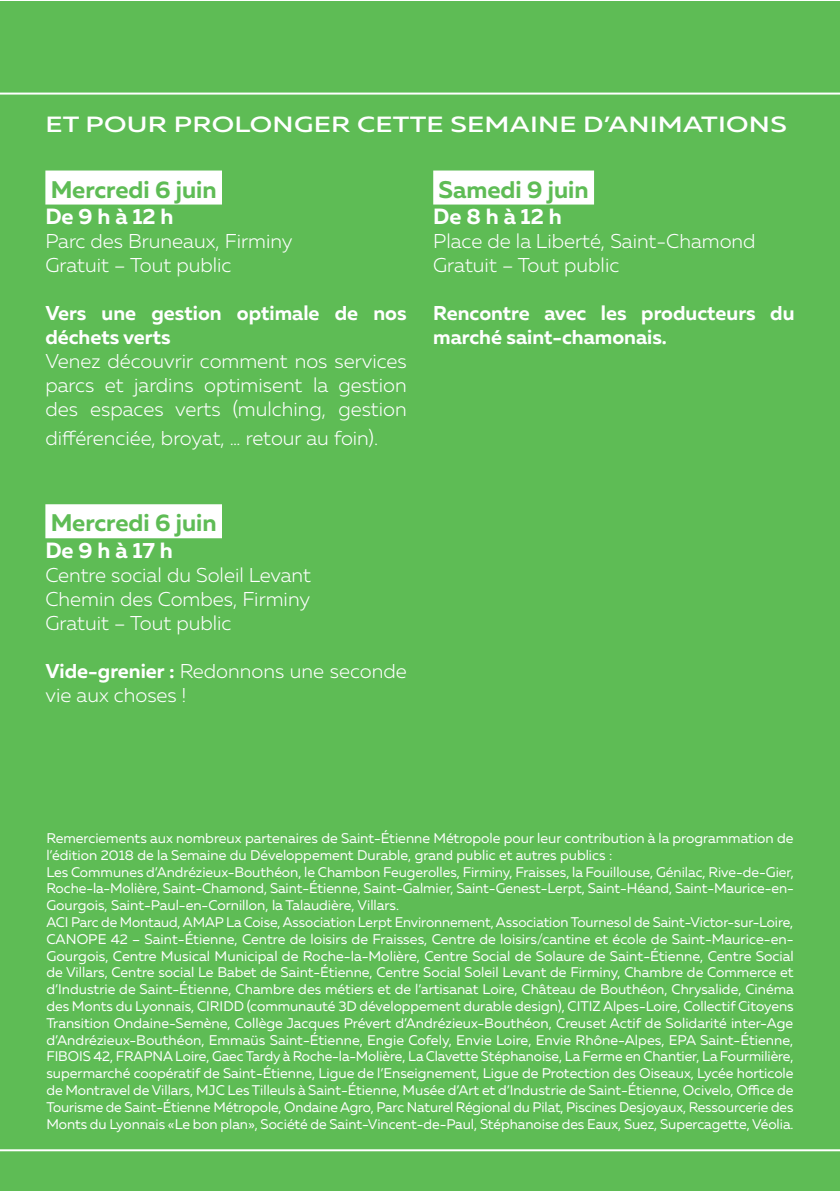
<style>
.page{position:relative;width:840px;height:1191px;background:#fff}
.page>*{position:absolute;margin:0;border:0;box-sizing:border-box;transform-origin:0 0}
.t1{font:700 24px "Muller";color:#5ebc55}
.t2{font:500 22px "Muller";letter-spacing:.01em;color:#fff;scale:1.25 1}
.t3{font:700 22px "Muller";letter-spacing:-.005em;color:#fff}
.t4{font:300 20px/24px "Muller";color:#fff}
.t5{font:700 20px/24px "Muller";color:#fff}
.t6{font:14px/16.8px "Muller";color:#fff}
.s1{font-weight:700}
</style>
<div class="page">
<div style="left:0;top:1px;width:839px;height:1190px;background:#5ebc55"></div>
<div style="left:45px;top:170px;width:177px;height:34px;background:#fff"></div>
<div style="left:45px;top:504px;width:177px;height:34px;background:#fff"></div>
<div style="left:433px;top:170px;width:160px;height:34px;background:#fff"></div>
<hr style="left:0;top:93px;width:839px;height:2px;background:#fff">
<hr style="left:0;top:1149px;width:839px;height:2px;background:#fff">
<h2 class="t2" style="left:45px;top:111px;width:594px">ET POUR PROLONGER CETTE SEMAINE D’ANIMATIONS</h2>
<h1 class="t1" style="left:51px;top:174px;width:167px">Mercredi 6 juin</h1>
<h2 class="t3" style="left:45px;top:202px;width:129px">De 9 h à 12 h</h2>
<h3 class="t4" style="left:45px;top:229px;width:248px">Parc des Bruneaux, Firminy<br>Gratuit – Tout public</h3>
<h3 class="t5" style="left:45px;top:301px;width:362px">Vers une gestion optimale de nos déchets verts</h3>
<h3 class="t4" style="left:45px;top:349px;width:362px;text-align:justify">Venez découvrir comment nos services parcs et jardins optimisent la gestion des espaces verts (mulching, gestion</h3>
<h3 class="t4" style="left:45px;top:426px;width:334px">différenciée, broyat, … retour au foin).</h3>
<h1 class="t1" style="left:51px;top:508px;width:167px">Mercredi 6 juin</h1>
<h2 class="t3" style="left:45px;top:536px;width:129px">De 9 h à 17 h</h2>
<h3 class="t4" style="left:45px;top:562px;width:267px;text-align:justify">Centre social du Soleil Levant Chemin des Combes, Firminy Gratuit – Tout public</h3>
<h3 class="t4" style="left:45px;top:658px;width:362px"><span class="s1">Vide-grenier :</span> Redonnons une seconde vie aux choses !</h3>
<h1 class="t1" style="left:438px;top:174px;width:151px">Samedi 9 juin</h1>
<h2 class="t3" style="left:433px;top:202px;width:130px">De 8 h à 12 h</h2>
<h3 class="t4" style="left:433px;top:229px;width:324px">Place de la Liberté, Saint-Chamond<br>Gratuit – Tout public</h3>
<h3 class="t5" style="left:433px;top:301px;width:362px">Rencontre avec les producteurs du marché saint-chamonais.</h3>
<p class="t6" style="left:46px;top:829px;width:748px">Remerciements aux nombreux partenaires de Saint-Étienne Métropole pour leur contribution à la programmation de l’édition 2018 de la Semaine du Développement Durable, grand public et autres publics :<br>Les Communes d’Andrézieux-Bouthéon, le Chambon Feugerolles, Firminy, Fraisses, la Fouillouse, Génilac, Rive-de-Gier, Roche-la-Molière, Saint-Chamond, Saint-Étienne, Saint-Galmier, Saint-Genest-Lerpt, Saint-Héand, Saint-Maurice-en-Gourgois, Saint-Paul-en-Cornillon, la Talaudière, Villars.<br>ACI Parc de Montaud, AMAP La Coise, Association Lerpt Environnement, Association Tournesol de Saint-Victor-sur-Loire, CANOPE 42 – Saint-Étienne, Centre de loisirs de Fraisses, Centre de loisirs/cantine et école de Saint-Maurice-en-Gourgois, Centre Musical Municipal de Roche-la-Molière, Centre Social de Solaure de Saint-Étienne, Centre Social de Villars, Centre social Le Babet de Saint-Étienne, Centre Social Soleil Levant de Firminy, Chambre de Commerce et d’Industrie de Saint-Étienne, Chambre des métiers et de l’artisanat Loire, Château de Bouthéon, Chrysalide, Cinéma des Monts du Lyonnais, CIRIDD (communauté 3D développement durable design), CITIZ Alpes-Loire, Collectif Citoyens Transition Ondaine-Semène, Collège Jacques Prévert d’Andrézieux-Bouthéon, Creuset Actif de Solidarité inter-Age d’Andrézieux-Bouthéon, Emmaüs Saint-Étienne, Engie Cofely, Envie Loire, Envie Rhône-Alpes, EPA Saint-Étienne, FIBOIS 42, FRAPNA Loire, Gaec Tardy à Roche-la-Molière, La Clavette Stéphanoise, La Ferme en Chantier, La Fourmilière, supermarché coopératif de Saint-Étienne, Ligue de l’Enseignement, Ligue de Protection des Oiseaux, Lycée horticole de Montravel de Villars, MJC Les Tilleuls à Saint-Étienne, Musée d’Art et d’Industrie de Saint-Étienne, Ocivelo, Office de Tourisme de Saint-Étienne Métropole, Ondaine Agro, Parc Naturel Régional du Pilat, Piscines Desjoyaux, Ressourcerie des Monts du Lyonnais «Le bon plan», Société de Saint-Vincent-de-Paul, Stéphanoise des Eaux, Suez, Supercagette, Véolia.</p>
</div>
